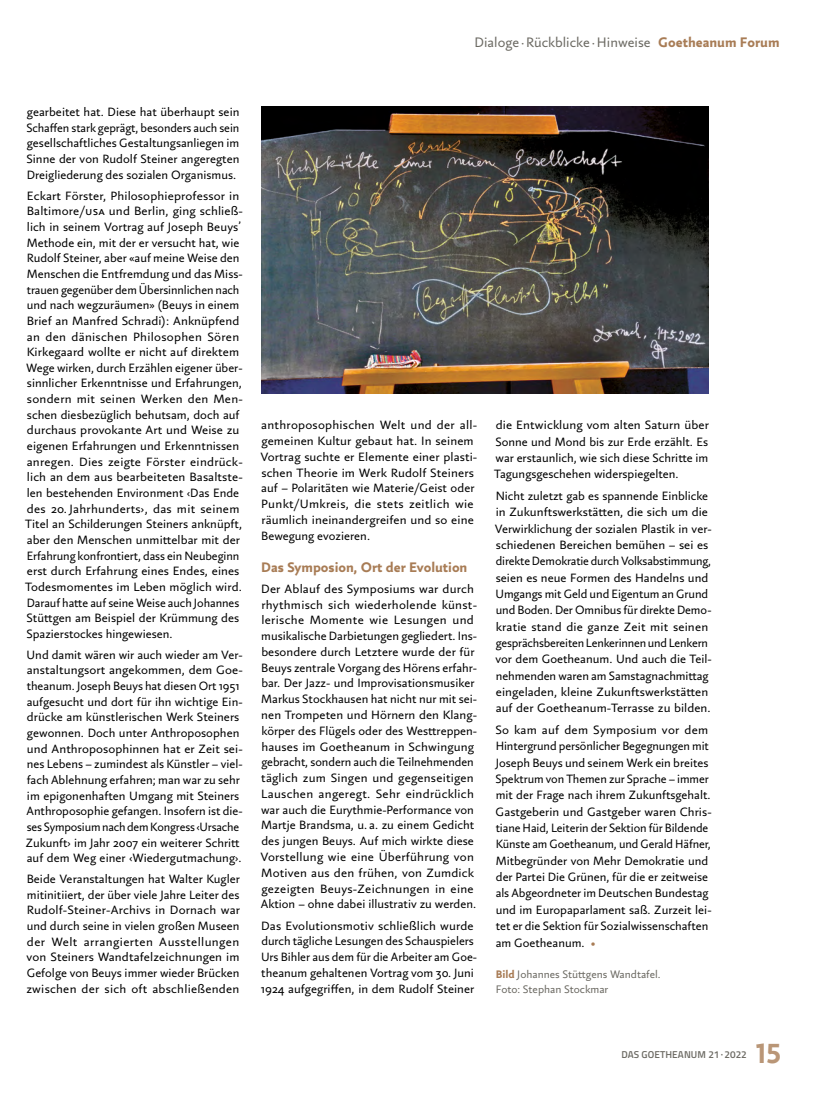
<style>
.page{position:relative;width:815px;height:1099px;background:#fff}
.page>*{position:absolute;margin:0;border:0;box-sizing:border-box;transform-origin:0 0}
.t1{font:900 30px "Fazeta Sans";color:#a87c55}
.t2{font:15px "Fazeta Sans";color:#6c6a63}
.t3{font:900 15px "Fazeta Sans";color:#a87c55}
.t4{font:13.12px/15.6px "Fazeta Sans";color:#000}
.t5{font:11.88px/15.1px "Fazeta Sans";color:#6c6a63}
.t6{font:600 10px "Titillium";letter-spacing:.01em;color:#6c6a63}
.s1{font-weight:900;color:#a87c55}
.s2{color:#a87c55}
</style>
<div class="page">
<img style="left:261px;top:106px;width:448px;height:287px">
<p class="t2" style="left:475px;top:32px;width:306px">Dialoge ·Rückblicke ·Hinweise <span class="s1">Goetheanum Forum</span></p>
<p class="t4" style="left:26px;top:104px;width:215px;text-align:justify">gearbeitet hat. Diese hat überhaupt sein Schaffen stark geprägt, besonders auch sein gesellschaftliches Gestaltungsanliegen im Sinne der von Rudolf Steiner angeregten Dreigliederung des sozialen Organismus.</p>
<p class="t4" style="left:27px;top:187px;width:214px">Eckart Förster, Philosophieprofessor in<br>Baltimore/USA</p>
<p class="t4" style="left:25px;top:203px;width:219px;text-indent:84px">und Berlin, ging schließ&shy;lich in seinem Vortrag auf Joseph Beuys’ Methode ein, mit der er versucht hat, wie Rudolf Steiner, aber «auf meine Weise den Menschen die Entfremdung und das Miss&shy;trauen gegenüber dem Übersinnlichen nach und nach wegzuräumen» (Beuys in einem Brief an Manfred Schradi): Anknüpfend an den dänischen Philosophen Sören Kirkegaard wollte er nicht auf direktem Wege wirken, durch Erzählen eigener über&shy;sinnlicher Erkenntnisse und Erfahrungen, sondern mit seinen Werken den Men&shy;schen diesbezüglich behutsam, doch auf durchaus provokante Art und Weise zu eigenen Erfahrungen und Erkenntnissen anregen. Dies zeigte Förster eindrück&shy;lich an dem aus bearbeiteten Basaltste&shy;len bestehenden Environment ‹Das Ende des 20. Jahrhunderts›, das mit seinem Titel an Schilderungen Steiners anknüpft, aber den Menschen unmittelbar mit der Erfahrung konfrontiert, dass ein Neubeginn erst durch Erfahrung eines Endes, eines Todesmomentes im Leben möglich wird.<br>Darauf hatte auf seine Weise auch Johannes Stüttgen am Beispiel der Krümmung des Spazierstockes hingewiesen.</p>
<p class="t4" style="left:26px;top:646px;width:218px">Und damit wären wir auch wieder am Ver&shy;anstaltungsort angekommen, dem Goe&shy;theanum. Joseph Beuys hat diesen Ort 1951 aufgesucht und dort für ihn wichtige Ein&shy;drücke am künstlerischen Werk Steiners gewonnen. Doch unter Anthroposophen und Anthroposophinnen hat er Zeit sei&shy;nes Lebens – zumindest als Künstler – viel&shy;fach Ablehnung erfahren; man war zu sehr im epigonenhaften Umgang mit Steiners Anthroposophie gefangen. Insofern ist die&shy;ses Symposium nach dem Kongress ‹Ursache Zukunft› im Jahr 2007 ein weiterer Schritt auf dem Weg einer ‹Wiedergutmachung›.</p>
<p class="t4" style="left:26px;top:870px;width:215px;text-align:justify">Beide Veranstaltungen hat Walter Kugler mitinitiiert, der über viele Jahre Leiter des Rudolf-Steiner-Archivs in Dornach war und durch seine in vielen großen Museen der Welt arrangierten Ausstellungen von Steiners Wandtafelzeichnungen im Gefolge von Beuys immer wieder Brücken zwischen der sich oft abschließenden</p>
<p class="t4" style="left:260px;top:417px;width:218px">anthroposophischen Welt und der all&shy;gemeinen Kultur gebaut hat. In seinem Vortrag suchte er Elemente einer plasti&shy;schen Theorie im Werk Rudolf Steiners auf – Polaritäten wie Materie/Geist oder Punkt/Umkreis, die stets zeitlich wie räumlich ineinandergreifen und so eine Bewegung evozieren.</p>
<p class="t3" style="left:261px;top:556px;width:208px">Das Symposion, Ort der Evolution</p>
<p class="t4" style="left:260px;top:580px;width:218px">Der Ablauf des Symposiums war durch rhythmisch sich wiederholende künst&shy;lerische Momente wie Lesungen und musikalische Darbietungen gegliedert. Ins&shy;besondere durch Letztere wurde der für Beuys zentrale Vorgang des Hörens erfahr&shy;bar. Der Jazz- und Improvisationsmusiker Markus Stockhausen hat nicht nur mit sei&shy;nen Trompeten und Hörnern den Klang&shy;körper des Flügels oder des Westtreppen&shy;hauses im Goetheanum in Schwingung gebracht, sondern auch die Teilnehmenden täglich zum Singen und gegenseitigen Lauschen angeregt. Sehr eindrücklich war auch die Eurythmie-Performance von Martje Brandsma, u. a. zu einem Gedicht des jungen Beuys. Auf mich wirkte diese Vorstellung wie eine Überführung von Motiven aus den frühen, von Zumdick gezeigten Beuys-Zeichnungen in eine Aktion – ohne dabei illustrativ zu werden.</p>
<p class="t4" style="left:261px;top:917px;width:218px">Das Evolutionsmotiv schließlich wurde durch tägliche Lesungen des Schauspielers Urs Bihler aus dem für die Arbeiter am Goe&shy;theanum gehaltenen Vortrag vom 30. Juni 1924 aufgegriffen, in dem Rudolf Steiner</p>
<p class="t4" style="left:494px;top:416px;width:216px;line-height:16.4px;text-align:justify">die Entwicklung vom alten Saturn über Sonne und Mond bis zur Erde erzählt. Es war erstaunlich, wie sich diese Schritte im Tagungsgeschehen widerspiegelten.</p>
<p class="t4" style="left:495px;top:487px;width:218px;line-height:16.4px">Nicht zuletzt gab es spannende Einblicke in Zukunftswerkstätten, die sich um die Verwirklichung der sozialen Plastik in ver&shy;schiedenen Bereichen bemühen – sei es direkte Demokratie durch Volksabstimmung, seien es neue Formen des Handelns und Umgangs mit Geld und Eigentum an Grund und Boden. Der Omnibus für direkte Demo&shy;kratie stand die ganze Zeit mit seinen gesprächsbereiten Lenkerinnen und Lenkern vor dem Goetheanum. Und auch die Teil&shy;nehmenden waren am Samstagnachmittag eingeladen, kleine Zukunftswerkstätten auf der Goetheanum-Terrasse zu bilden.</p>
<p class="t4" style="left:495px;top:721px;width:218px;line-height:16.4px">So kam auf dem Symposium vor dem Hintergrund persönlicher Begegnungen mit Joseph Beuys und seinem Werk ein breites Spektrum von Themen zur Sprache – immer mit der Frage nach ihrem Zukunftsgehalt.<br>Gastgeberin und Gastgeber waren Chris&shy;tiane Haid, Leiterin der Sektion für Bildende Künste am Goetheanum, und Gerald Häfner, Mitbegründer von Mehr Demokratie und der Partei Die Grünen, für die er zeitweise als Abgeordneter im Deutschen Bundestag und im Europaparlament saß. Zurzeit lei&shy;tet er die Sektion für Sozialwissenschaften am Goetheanum. <span class="s2">•</span></p>
<p class="t5" style="left:496px;top:965px;width:167px"><span class="s1">Bild</span> Johannes Stüttgens Wandtafel.<br>Foto: Stephan Stockmar</p>
<p class="t6" style="left:621px;top:1047px;width:127px">DAS GOETHEANUM 21·2022</p>
<h1 class="t1" style="left:756px;top:1031px;width:27px">15</h1>
</div>
